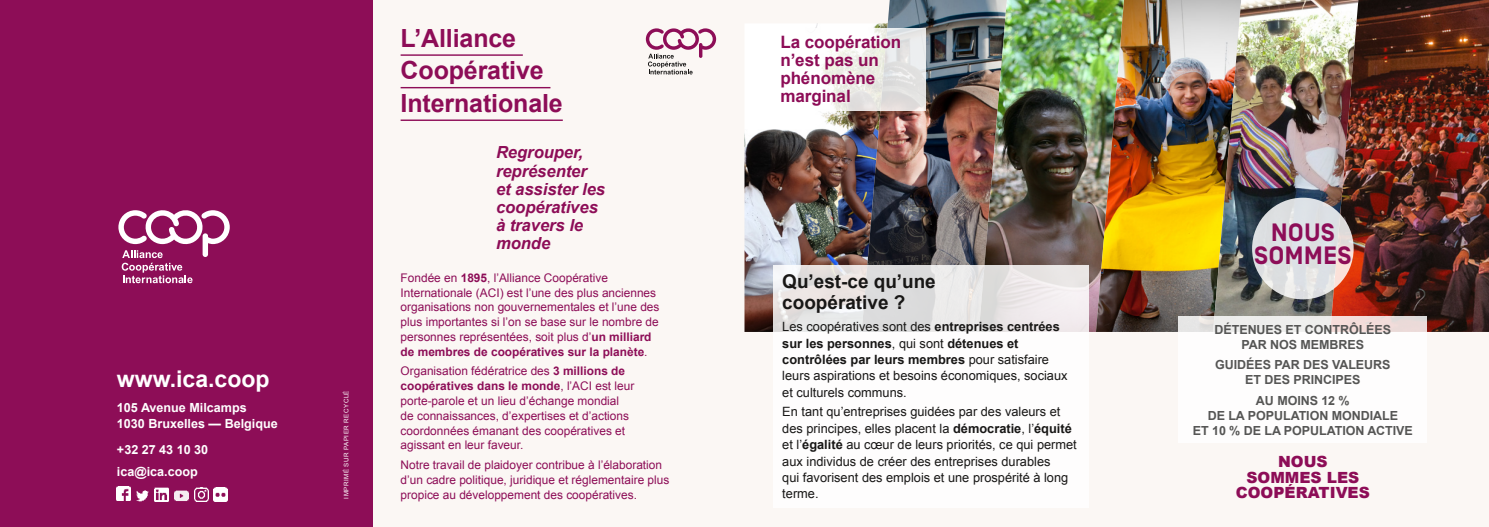
<style>
.page{position:relative;width:1489px;height:527px;background:#fff}
.page>*{position:absolute;margin:0;border:0;box-sizing:border-box;transform-origin:0 0}
.H0{font:700 25px/32.5px "Arial";letter-spacing:-.005em;color:#8d0d57}
.accroche{font:700 25px/22.9px "Simplon BP";letter-spacing:.03em;color:#8d0d57;text-align:center}
.t1{font:700 23px "Arial";color:#fff}
.t2{font:700 18.88px/20.5px "Arial";color:#181716}
.t3{font:700 17px/18px "Arial";letter-spacing:-.005em;color:#8d0d57}
.chapo{font:italic 700 16.62px/18.1px "Arial";letter-spacing:-.005em;color:#8d0d57}
.accroche-2{font:900 15.38px/15.8px "Arial";color:#8d0d57;text-align:center}
.t4{font:12.75px/16.4px "Arial";color:#181716}
.ADRESS{font:700 12.62px/15.8px "Arial";color:#fff}
.accroche-3{font:700 12.5px/15px "Arial";letter-spacing:-.005em;color:#565655;text-align:center}
.chapo-2{font:11.88px/14.8px "Arial";color:#8d0d57}
.t5{font:6.25px "Arial";letter-spacing:.07em;color:#fff}
.s1{font-weight:700}
</style>
<div class="page">
<div style="left:0;top:0;width:1488px;height:526px;background:#fbf7f4"></div>
<div style="left:0;top:0;width:372px;height:526px;background:#8d0d57"></div>
<img style="left:744px;top:23px;width:117px;height:308px">
<img style="left:861px;top:0;width:117px;height:264px">
<img style="left:978px;top:0;width:117px;height:331px">
<img style="left:1095px;top:0;width:117px;height:331px">
<img style="left:1212px;top:0;width:118px;height:316px">
<img style="left:1330px;top:0;width:158px;height:331px">
<svg style="left:772px;top:264px;width:316px;height:68px;fill:#e9e5e4"></svg>
<img style="left:117px;top:486px;width:14px;height:14px">
<svg style="left:136px;top:490px;width:12px;height:10px"></svg>
<svg style="left:155px;top:487px;width:13px;height:13px"></svg>
<svg style="left:175px;top:490px;width:13px;height:11px"></svg>
<svg style="left:195px;top:487px;width:13px;height:13px"></svg>
<img style="left:214px;top:487px;width:14px;height:13px">
<svg style="left:772px;top:28px;width:153px;height:83px"></svg>
<svg style="left:1251px;top:197px;width:102px;height:102px;background:#dbdcde"></svg>
<div style="left:1178px;top:316px;width:248px;height:126px;background:#fff"></div>
<svg style="left:646px;top:28px;width:70px;height:46px"></svg>
<svg style="left:118px;top:210px;width:112px;height:73px"></svg>
<hr style="left:400px;top:54px;width:123px;height:2px;background:#8d0d57">
<hr style="left:400px;top:87px;width:150px;height:1px;background:#8d0d57">
<hr style="left:400px;top:119px;width:163px;height:2px;background:#8d0d57">
<p class="t1" style="left:117px;top:363px;width:154px">www.ica.coop</p>
<p class="ADRESS" style="left:117px;top:400px;width:162px">105 Avenue Milcamps<br>1030 Bruxelles — Belgique</p>
<p class="ADRESS" style="left:117px;top:438px;width:93px;line-height:22.5px">+32 27 43 10 30 ica@ica.coop</p>
<p class="t5" style="left:342px;top:498px;width:110px;rotate:-90deg">IMPRIMÉ SUR PAPIER RECYCLÉ</p>
<p class="H0" style="left:400px;top:22px;width:164px">L’Alliance<br>Coopérative<br>Internationale</p>
<p class="chapo" style="left:496px;top:144px;width:111px">Regrouper, représenter et assister les coopératives à travers le monde</p>
<p class="chapo-2" style="left:400px;top:270px;width:260px">Fondée en <span class="s1">1895</span>, l’Alliance Coopérative Internationale (ACI) est l’une des plus anciennes organisations non gouvernementales et l’une des plus importantes si l’on se base sur le nombre de personnes représentées, soit plus d’<span class="s1">un milliard de membres de coopératives sur la planète</span>.</p>
<p class="chapo-2" style="left:400px;top:363px;width:235px">Organisation fédératrice des <span class="s1">3 millions de coopératives dans le monde</span>, l’ACI est leur porte-parole et un lieu d’échange mondial de connaissances, d’expertises et d’actions coordonnées émanant des coopératives et agissant en leur faveur.</p>
<p class="chapo-2" style="left:400px;top:457px;width:270px">Notre travail de plaidoyer contribue à l’élaboration d’un cadre politique, juridique et réglementaire plus propice au développement des coopératives.</p>
<h1 class="t3" style="left:780px;top:34px;width:122px">La coopération n’est pas un phénomène marginal</h1>
<h1 class="t2" style="left:782px;top:271px;width:155px">Qu’est-ce qu’une coopérative ?</h1>
<p class="t4" style="left:782px;top:318px;width:287px">Les coopératives sont des <span class="s1">entreprises centrées sur les personnes</span>, qui sont <span class="s1">détenues et contrôlées par leurs membres</span> pour satisfaire leurs aspirations et besoins économiques, sociaux et culturels communs.</p>
<p class="t4" style="left:782px;top:403px;width:296px">En tant qu’entreprises guidées par des valeurs et des principes, elles placent la <span class="s1">démocratie</span>, l’<span class="s1">équité </span>et l’<span class="s1">égalité</span> au cœur de leurs priorités, ce qui permet aux individus de créer des entreprises durables<br>qui favorisent des emplois et une prospérité à long terme.</p>
<p class="accroche" style="left:1254px;top:221px;width:98px">NOUS<br>SOMMES</p>
<p class="accroche-3" style="left:1214px;top:322px;width:178px">DÉTENUES ET CONTRÔLÉES<br>PAR NOS MEMBRES</p>
<p class="accroche-3" style="left:1215px;top:357px;width:177px">GUIDÉES PAR DES VALEURS<br>ET DES PRINCIPES</p>
<p class="accroche-3" style="left:1192px;top:392px;width:221px">AU MOINS 12 %<br>DE LA POPULATION MONDIALE<br>ET 10 % DE LA POPULATION ACTIVE</p>
<p class="accroche-2" style="left:1235px;top:452px;width:135px">NOUS<br>SOMMES LES<br>COOPÉRATIVES</p>
</div>
